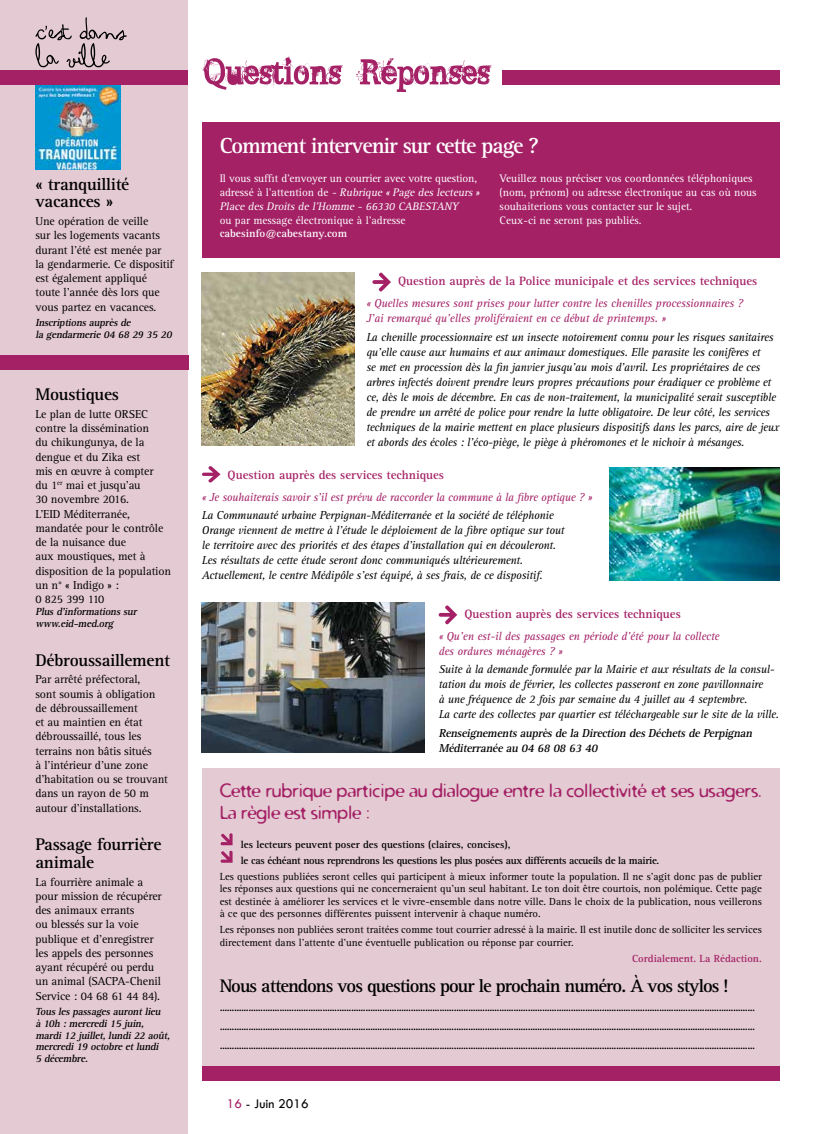
<style>
.page{position:relative;width:815px;height:1134px;background:#fff}
.page>*{position:absolute;margin:0;border:0;box-sizing:border-box;transform-origin:0 0}
.t1{font:700 22.5px "Rotis Serif";letter-spacing:-.05em;color:#fff}
.t2{font:18.75px/22.5px "Distro";color:#a42166}
.t3{font:700 18.75px "Rotis Serif";letter-spacing:-.05em;color:#000}
.t4{font:700 17.5px/17.5px "Rotis Serif";letter-spacing:-.015em;color:#000}
.t5{font:13.75px "Tw Cen";color:#000}
.t6{font:12.5px/18.8px "Rotis Serif";color:#000;text-align:justify}
.t7{font:700 12.5px "Rotis Serif";color:#a42166}
.t8{font:italic 11.88px/15px "Rotis Serif";letter-spacing:-.02em;color:#000}
.t9{font:11.88px/14.2px "Rotis Serif";letter-spacing:-.01em;color:#000}
.t10{font:italic 11.88px/15px "Rotis Serif";letter-spacing:-.01em;color:#a42166}
.t11{font:italic 700 11.88px/15px "Rotis Serif";color:#000}
.t12{font:11.25px/13.8px "Rotis Serif";color:#fff}
.t13{font:700 11.25px "Rotis Serif";color:#fff}
.t14{font:10.62px/12.5px "Rotis Serif";color:#000;text-align:justify}
.t15{font:italic 700 10.62px/11.8px "Rotis Serif";letter-spacing:-.02em;color:#000}
.t16{font:700 10.62px/16px "Rotis Serif";letter-spacing:-.03em;color:#000}
.t17{font:700 10.62px "Rotis Serif";color:#a42166}
.s1{font-style:italic}
.s2{color:#a42166}
</style>
<div class="page">
<div style="left:0;top:0;width:188px;height:1134px;background:#e4cad2"></div>
<svg style="left:202px;top:56px;width:290px;height:36px"></svg>
<div style="left:502px;top:71px;width:278px;height:14px;background:#a42166"></div>
<div style="left:202px;top:123px;width:578px;height:135px;background:#a42166"></div>
<svg style="left:439px;top:605px;width:18px;height:19px"></svg>
<img style="left:202px;top:603px;width:223px;height:150px">
<div style="left:202px;top:768px;width:578px;height:302px;background:#e4cad2"></div>
<svg style="left:220px;top:833px;width:13px;height:12px"></svg>
<svg style="left:220px;top:851px;width:13px;height:12px"></svg>
<div style="left:202px;top:1067px;width:578px;height:14px;background:#a42166"></div>
<svg style="left:202px;top:466px;width:19px;height:16px"></svg>
<img style="left:609px;top:468px;width:171px;height:112px">
<svg style="left:372px;top:273px;width:19px;height:18px"></svg>
<img style="left:35px;top:85px;width:86px;height:85px">
<svg style="left:35px;top:17px;width:92px;height:51px"></svg>
<div style="left:0;top:355px;width:189px;height:14px;background:#a42166"></div>
<div style="left:0;top:71px;width:188px;height:14px;background:#a42166"></div>
<img style="left:202px;top:273px;width:152px;height:172px">
<h3 class="t4" style="left:35px;top:176px;width:95px">« tranquillité vacances »</h3>
<p class="t9" style="left:35px;top:214px;width:140px">Une opération de veille<br>sur les logements vacants durant l’été est menée par<br>la gendarmerie. Ce dispositif est également appliqué toute l’année dès lors que vous partez en vacances.</p>
<p class="t15" style="left:35px;top:317px;width:140px">Inscriptionsauprèsde<br>la gendarmerie04 68 29 35 20</p>
<h3 class="t4" style="left:35px;top:386px;width:85px">Moustiques</h3>
<p class="t9" style="left:35px;top:407px;width:137px">Le plan de lutte ORSEC contre la dissémination<br>du chikungunya, de la dengue et du Zika est<br>mis en œuvre à compter<br>du 1<sup>er</sup> mai et jusqu’au<br>30 novembre 2016.<br>L’EID Méditerranée, mandatée pour le contrôle de la nuisance due<br>aux moustiques, met à disposition de la population un n° « Indigo » :<br>0 825 399 110</p>
<p class="t15" style="left:35px;top:606px;width:105px">Plusd’informationssur www.eid-med.org</p>
<h3 class="t4" style="left:35px;top:651px;width:136px">Débroussaillement</h3>
<p class="t9" style="left:35px;top:673px;width:134px">Par arrêté préfectoral,<br>sont soumis à obligation de débroussaillement<br>et au maintien en état débroussaillé, tous les terrains non bâtis situés<br>à l’intérieur d’une zone d’habitation ou se trouvant dans un rayon de 50 m autour d’installations.</p>
<h3 class="t4" style="left:35px;top:836px;width:128px">Passage fourrière animale</h3>
<p class="t9" style="left:35px;top:875px;width:128px">La fourrière animale a pour mission de récupérer des animaux errants<br>ou blessés sur la voie publique et d’enregistrer les appels des personnes ayant récupéré ou perdu un animal (SACPA-Chenil<br>Service : 04 68 61 44 84).</p>
<p class="t15" style="left:35px;top:1006px;width:138px">Touslespassagesaurontlieu à 10h :mercredi15 juin, mardi12 juillet,lundi22 août, mercredi19 octobreetlundi<br>5 décembre.</p>
<h1 class="t1" style="left:220px;top:132px;width:321px">Comment intervenir sur cette page ?</h1>
<p class="t12" style="left:220px;top:172px;width:264px">Il vous suffit d’envoyer un courrier avec votre question, adressé à l’attention de <span class="s1">- Rubrique « Page des lecteurs »<br>Place des Droits de l’Homme - 66330 CABESTANY</span></p>
<p class="t12" style="left:220px;top:213px;width:187px">ou par message électronique à l’adresse</p>
<p class="t13" style="left:220px;top:227px;width:129px">cabesinfo@cabestany.com</p>
<p class="t12" style="left:500px;top:172px;width:258px">Veuillez nous préciser vos coordonnées téléphoniques (nom, prénom) ou adresse électronique au cas où nous souhaiterions vous contacter sur le sujet.<br>Ceux-ci ne seront pas publiés.</p>
<p class="t7" style="left:398px;top:274px;width:361px">Question auprès de la Police municipale et des services techniques</p>
<p class="t10" style="left:366px;top:296px;width:378px">« Quelles mesures sont prises pour lutter contre les chenilles processionnaires ?<br>J’ai remarqué qu’elles proliféraient en ce début de printemps. »</p>
<p class="t8" style="left:366px;top:330px;width:414px">La chenille processionnaire est un insecte notoirement connu pour les risques sanitaires qu’elle cause aux humains et aux animaux domestiques. Elle parasite les conifères et<br>se met en procession dès la fin janvier jusqu’au mois d’avril. Les propriétaires de ces arbres infectés doivent prendre leurs propres précautions pour éradiquer ce problème et ce, dès le mois de décembre. En cas de non-traitement, la municipalité serait susceptible de prendre un arrêté de police pour rendre la lutte obligatoire. De leur côté, les services techniques de la mairie mettent en place plusieurs dispositifs dans les parcs, aire de jeux et abords des écoles : l’éco-piège, le piège à phéromones et le nichoir à mésanges.</p>
<p class="t7" style="left:228px;top:467px;width:218px">Question auprès des services techniques</p>
<p class="t10" style="left:202px;top:490px;width:392px">« Je souhaiterais savoir s’il est prévu de raccorder la commune à la fibre optique ? »</p>
<p class="t8" style="left:202px;top:508px;width:364px">La Communauté urbaine Perpignan-Méditerranée et la société de téléphonie Orange viennent de mettre à l’étude le déploiement de la fibre optique sur tout le territoire avec des priorités et des étapes d’installation qui en découleront.<br>Les résultats de cette étude seront donc communiqués ultérieurement.<br>Actuellement, le centre Médipôle s’est équipé, à ses frais, de ce dispositif.</p>
<p class="t7" style="left:464px;top:606px;width:218px">Question auprès des services techniques</p>
<p class="t10" style="left:439px;top:629px;width:282px">« Qu’en est-il des passages en période d’été pour la collecte des ordures ménagères ? »</p>
<p class="t8" style="left:439px;top:662px;width:342px">Suite à la demande formulée par la Mairie et aux résultats de la consul&shy;tation du mois de février, les collectes passeront en zone pavillonnaire<br>à une fréquence de 2 fois par semaine du 4 juillet au 4 septembre.<br>La carte des collectes par quartier est téléchargeable sur le site de la ville.</p>
<p class="t11" style="left:439px;top:726px;width:318px">Renseignementsauprèsdela Direction desDéchetsdePerpignan<br>Méditerranéeau 04 68 08 63 40</p>
<h2 class="t2" style="left:220px;top:779px;width:544px">Cette rubrique participe au dialogue entre la collectivité et ses usagers.<br>La règle est simple :</h2>
<p class="t16" style="left:241px;top:836px;width:420px">les lecteurs peuvent poser des questions (claires, concises),<br>le cas échéant nous reprendrons les questions les plus posées aux différents accueils de la mairie.</p>
<p class="t14" style="left:220px;top:870px;width:544px">Les questions publiées seront celles qui participent à mieux informer toute la population. Il ne s’agit donc pas de publier les réponses aux questions qui ne concerneraient qu’un seul habitant. Le ton doit être courtois, non polémique. Cette page est destinée à améliorer les services et le vivre-ensemble dans notre ville. Dans le choix de la publication, nous veillerons à ce que des personnes différentes puissent intervenir à chaque numéro.</p>
<p class="t14" style="left:220px;top:924px;width:544px">Les réponses non publiées seront traitées comme tout courrier adressé à la mairie. Il est inutile donc de solliciter les services directement dans l’attente d’une éventuelle publication ou réponse par courrier.</p>
<p class="t17" style="left:632px;top:952px;width:131px">Cordialement. La Rédaction.</p>
<h2 class="t3" style="left:220px;top:975px;width:510px">Nous attendons vos questions pour le prochain numéro. À vos stylos !</h2>
<p class="t6" style="left:220px;top:998px;width:537px">................................................................................................................................................................................................................................ ................................................................................................................................................................................................................................ ................................................................................................................................................................................................................................</p>
<p class="t5" style="left:227px;top:1095px;width:83px"><span class="s2">16</span> - Juin 2016</p>
</div>
